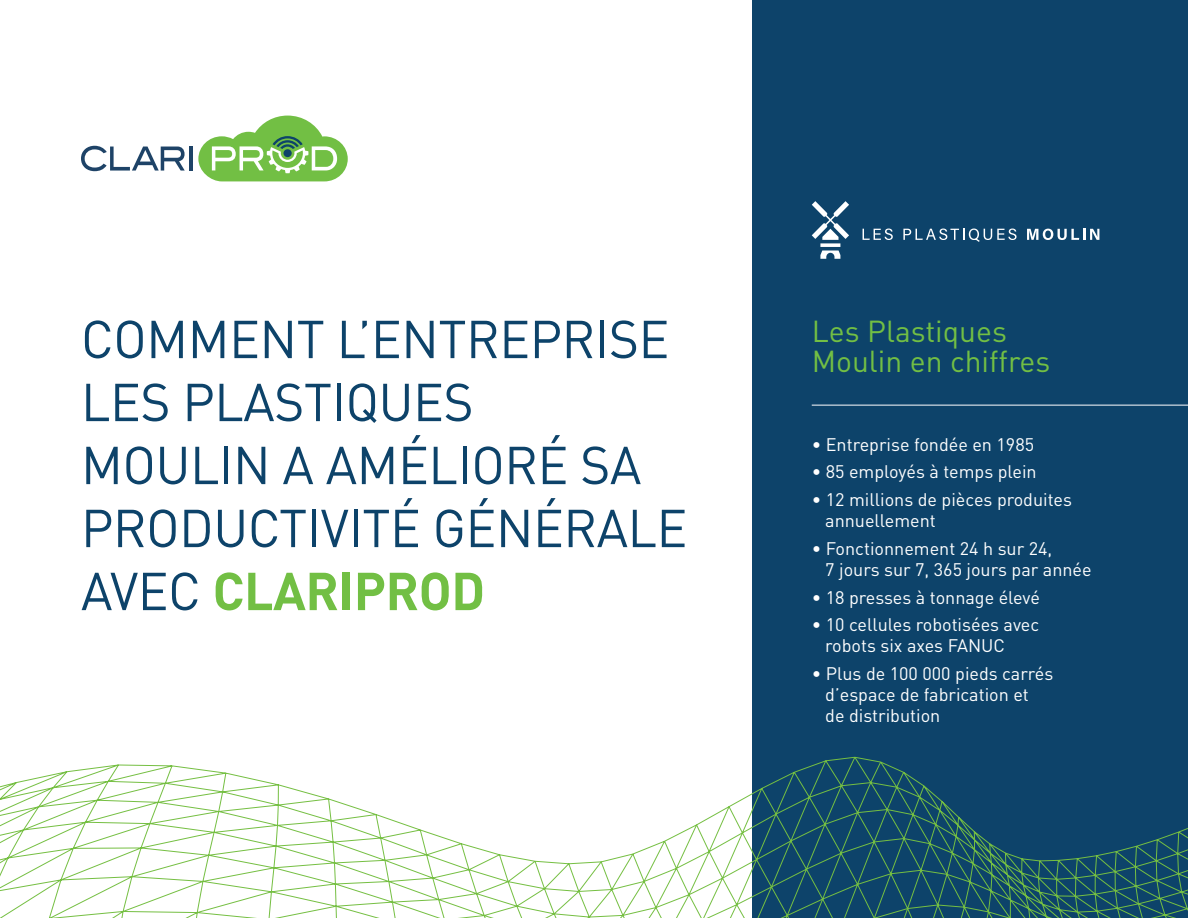
<style>
.page{position:relative;width:1188px;height:918px;background:#fff}
.page>*{position:absolute;margin:0;border:0;box-sizing:border-box;transform-origin:0 0}
.t1{font:52.5px/63px "DIN";letter-spacing:-.01em;color:#0d436a}
.t2{font:30px/30px "DIN";color:#72bf44}
.t3{font:18px/21px "DIN";color:#fff}
.s1{font-weight:700;color:#72bf44}
</style>
<div class="page">
<div style="left:753px;top:0;width:435px;height:918px;background:#0d436a"></div>
<svg style="left:81px;top:146px;width:104px;height:25px"></svg>
<hr style="left:189px;top:147px;width:4px;height:24px;background:#1e4367">
<svg style="left:198px;top:116px;width:150px;height:65px"></svg>
<hr style="left:812px;top:405px;width:376px;height:1px;background:#fff">
<svg style="left:0;top:757px;width:1188px;height:161px"></svg>
<svg style="left:812px;top:201px;width:37px;height:39px"></svg>
<svg style="left:820px;top:243px;width:20px;height:4px"></svg>
<svg style="left:820px;top:250px;width:20px;height:9px"></svg>
<svg style="left:863px;top:229px;width:30px;height:11px"></svg>
<svg style="left:903px;top:229px;width:114px;height:13px"></svg>
<svg style="left:1027px;top:229px;width:72px;height:11px"></svg>
<p class="t1" style="left:81px;top:307px;width:608px">COMMENT L’ENTREPRISE<br>LES PLASTIQUES<br>MOULIN A AMÉLIORÉ SA<br>PRODUCTIVITÉ GÉNÉRALE<br>AVEC <span class="s1">CLARIPROD</span></p>
<p class="t2" style="left:812px;top:315px;width:240px">Les Plastiques<br>Moulin en chiffres</p>
<p class="t3" style="left:812px;top:433px;width:224px">• Entreprise fondée en 1985</p>
<p class="t3" style="left:812px;top:461px;width:226px">• 85 employés à temps plein</p>
<p class="t3" style="left:825px;top:489px;width:248px;text-indent:-14px">• 12 millions de pièces produites annuellement</p>
<p class="t3" style="left:825px;top:538px;width:268px;text-indent:-14px">• Fonctionnement 24 h sur 24,<br>7 jours sur 7, 365 jours par année</p>
<p class="t3" style="left:812px;top:586px;width:230px">• 18 presses à tonnage élevé</p>
<p class="t3" style="left:825px;top:614px;width:216px;text-indent:-14px">• 10 cellules robotisées avec robots six axes FANUC</p>
<p class="t3" style="left:825px;top:663px;width:230px;text-indent:-14px">• Plus de 100 000 pieds carrés d’espace de fabrication et<br>de distribution</p>
</div>
